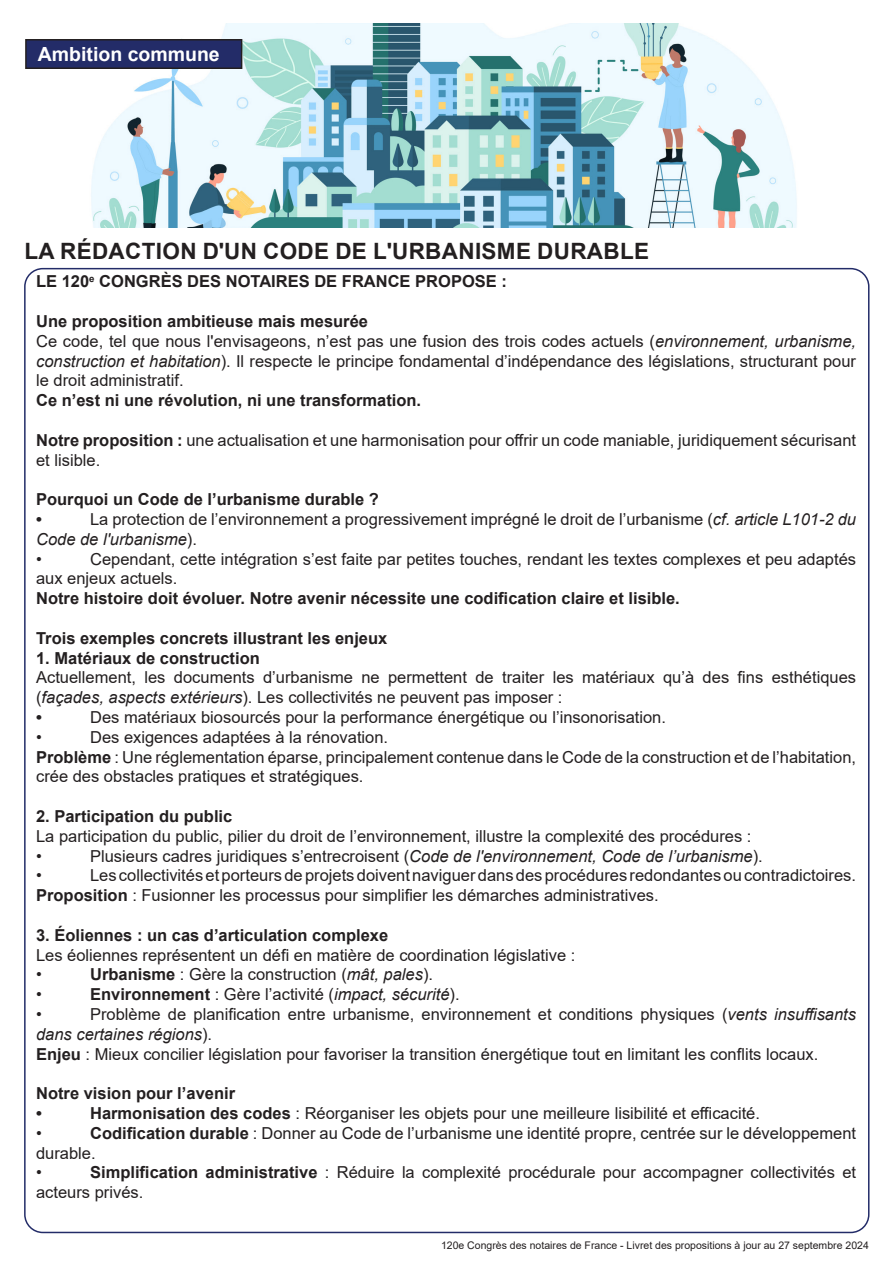
<style>
.page{position:relative;width:893px;height:1263px;background:#fff}
.page>*{position:absolute;margin:0;border:0;box-sizing:border-box;transform-origin:0 0}
.t1{font:700 22.5px "Arial";letter-spacing:.015em;color:#231f20}
.t2{font:700 19.5px "Arial";color:#fff}
.t3{font:16.5px/19.8px "Arial";color:#231f20}
.t4{font:700 16.5px "Arial";color:#231f20}
.t5{font:10.5px "Arial";color:#231f20}
.s1{font-style:italic}
.s2{font-weight:700}
</style>
<div class="page">
<img style="left:91px;top:23px;width:706px;height:205px">
<div style="left:26px;top:40px;width:216px;height:28px;background:#232c68"></div>
<div style="left:25px;top:39px;width:217px;height:30px;border:2px solid #231f20"></div>
<p class="t2" style="left:38px;top:40px;width:184px">Ambition commune</p>
<p class="t1" style="left:24px;top:235px;width:626px">LA RÉDACTION D'UN CODE DE L'URBANISME DURABLE</p>
<p class="t4" style="left:36px;top:270px;width:472px">LE 120<sup>e</sup> CONGRÈS DES NOTAIRES DE FRANCE PROPOSE :</p>
<p class="t4" style="left:36px;top:310px;width:333px">Une proposition ambitieuse mais mesurée</p>
<p class="t3" style="left:36px;top:331px;width:821px;text-align:justify">Ce code, tel que nous l'envisageons, n’est pas une fusion des trois codes actuels (<span class="s1">environnement, urbanisme, construction et habitation</span>). Il respecte le principe fondamental d’indépendance des législations, structurant pour le droit administratif.</p>
<p class="t4" style="left:36px;top:389px;width:387px">Ce n’est ni une révolution, ni une transformation.</p>
<p class="t3" style="left:36px;top:430px;width:821px"><span class="s2">Notre proposition :</span> une actualisation et une harmonisation pour offrir un code maniable, juridiquement sécurisant et lisible.</p>
<p class="t4" style="left:36px;top:488px;width:344px">Pourquoi un Code de l’urbanisme durable ?</p>
<p class="t4" style="left:36px;top:508px;width:7px">•</p>
<p class="t3" style="left:36px;top:509px;width:821px;text-indent:54px">La protection de l’environnement a progressivement imprégné le droit de l’urbanisme (<span class="s1">cf. article L101-2 du<br>Code de l'urbanisme</span>).</p>
<p class="t3" style="left:36px;top:549px;width:7px">•</p>
<p class="t3" style="left:36px;top:549px;width:821px;text-indent:54px">Cependant, cette intégration s’est faite par petites touches, rendant les textes complexes et peu adaptés aux enjeux actuels.</p>
<p class="t4" style="left:36px;top:587px;width:645px">Notre histoire doit évoluer. Notre avenir nécessite une codification claire et lisible.</p>
<p class="t4" style="left:36px;top:626px;width:353px">Trois exemples concrets illustrant les enjeux</p>
<p class="t4" style="left:36px;top:646px;width:225px">1. Matériaux de construction</p>
<p class="t3" style="left:36px;top:668px;width:821px">Actuellement, les documents d’urbanisme ne permettent de traiter les matériaux qu’à des fins esthétiques (<span class="s1">façades, aspects extérieurs</span>). Les collectivités ne peuvent pas imposer :</p>
<p class="t4" style="left:36px;top:706px;width:7px">•</p>
<p class="t3" style="left:90px;top:707px;width:577px">Des matériaux biosourcés pour la performance énergétique ou l’insonorisation.</p>
<p class="t3" style="left:36px;top:727px;width:7px">•</p>
<p class="t3" style="left:90px;top:727px;width:300px">Des exigences adaptées à la rénovation.</p>
<p class="t3" style="left:36px;top:747px;width:821px"><span class="s2">Problème</span> : Une réglementation éparse, principalement contenue dans le Code de la construction et de l’habitation, crée des obstacles pratiques et stratégiques.</p>
<p class="t4" style="left:36px;top:805px;width:198px">2. Participation du public</p>
<p class="t3" style="left:36px;top:826px;width:717px">La participation du public, pilier du droit de l’environnement, illustre la complexité des procédures :</p>
<p class="t3" style="left:36px;top:846px;width:7px">•</p>
<p class="t3" style="left:90px;top:846px;width:674px">Plusieurs cadres juridiques s’entrecroisent (<span class="s1">Code de l'environnement, Code de l’urbanisme</span>).</p>
<p class="t3" style="left:36px;top:866px;width:7px">•</p>
<p class="t3" style="left:90px;top:866px;width:767px">Les collectivités et porteurs de projets doivent naviguer dans des procédures redondantes ou contradictoires.</p>
<p class="t3" style="left:36px;top:885px;width:624px"><span class="s2">Proposition</span> : Fusionner les processus pour simplifier les démarches administratives.</p>
<p class="t4" style="left:36px;top:923px;width:354px">3. Éoliennes : un cas d’articulation complexe</p>
<p class="t3" style="left:36px;top:945px;width:541px">Les éoliennes représentent un défi en matière de coordination législative :</p>
<p class="t3" style="left:36px;top:965px;width:7px">•</p>
<p class="t3" style="left:90px;top:965px;width:344px"><span class="s2">Urbanisme</span> : Gère la construction (<span class="s1">mât, pales</span>).</p>
<p class="t3" style="left:36px;top:984px;width:7px">•</p>
<p class="t3" style="left:90px;top:984px;width:371px"><span class="s2">Environnement</span> : Gère l’activité (<span class="s1">impact, sécurité</span>).</p>
<p class="t3" style="left:36px;top:1004px;width:7px">•</p>
<p class="t3" style="left:36px;top:1004px;width:821px;text-indent:54px">Problème de planification entre urbanisme, environnement et conditions physiques (<span class="s1">vents insuffisants dans certaines régions</span>).</p>
<p class="t3" style="left:36px;top:1044px;width:784px"><span class="s2">Enjeu</span> : Mieux concilier législation pour favoriser la transition énergétique tout en limitant les conflits locaux.</p>
<p class="t4" style="left:36px;top:1082px;width:200px">Notre vision pour l’avenir</p>
<p class="t4" style="left:36px;top:1102px;width:7px">•</p>
<p class="t3" style="left:90px;top:1103px;width:671px"><span class="s2">Harmonisation des codes</span> : Réorganiser les objets pour une meilleure lisibilité et efficacité.</p>
<p class="t3" style="left:36px;top:1123px;width:7px">•</p>
<p class="t3" style="left:36px;top:1123px;width:821px;text-indent:54px"><span class="s2">Codification durable</span> : Donner au Code de l’urbanisme une identité propre, centrée sur le développement durable.</p>
<p class="t3" style="left:36px;top:1163px;width:7px">•</p>
<p class="t3" style="left:36px;top:1163px;width:821px;text-indent:54px"><span class="s2">Simplification administrative</span> : Réduire la complexité procédurale pour accompagner collectivités et acteurs privés.</p>
<p class="t5" style="left:441px;top:1238px;width:429px">120e Congrès des notaires de France - Livret des propositions à jour au 27 septembre 2024</p>
</div>
